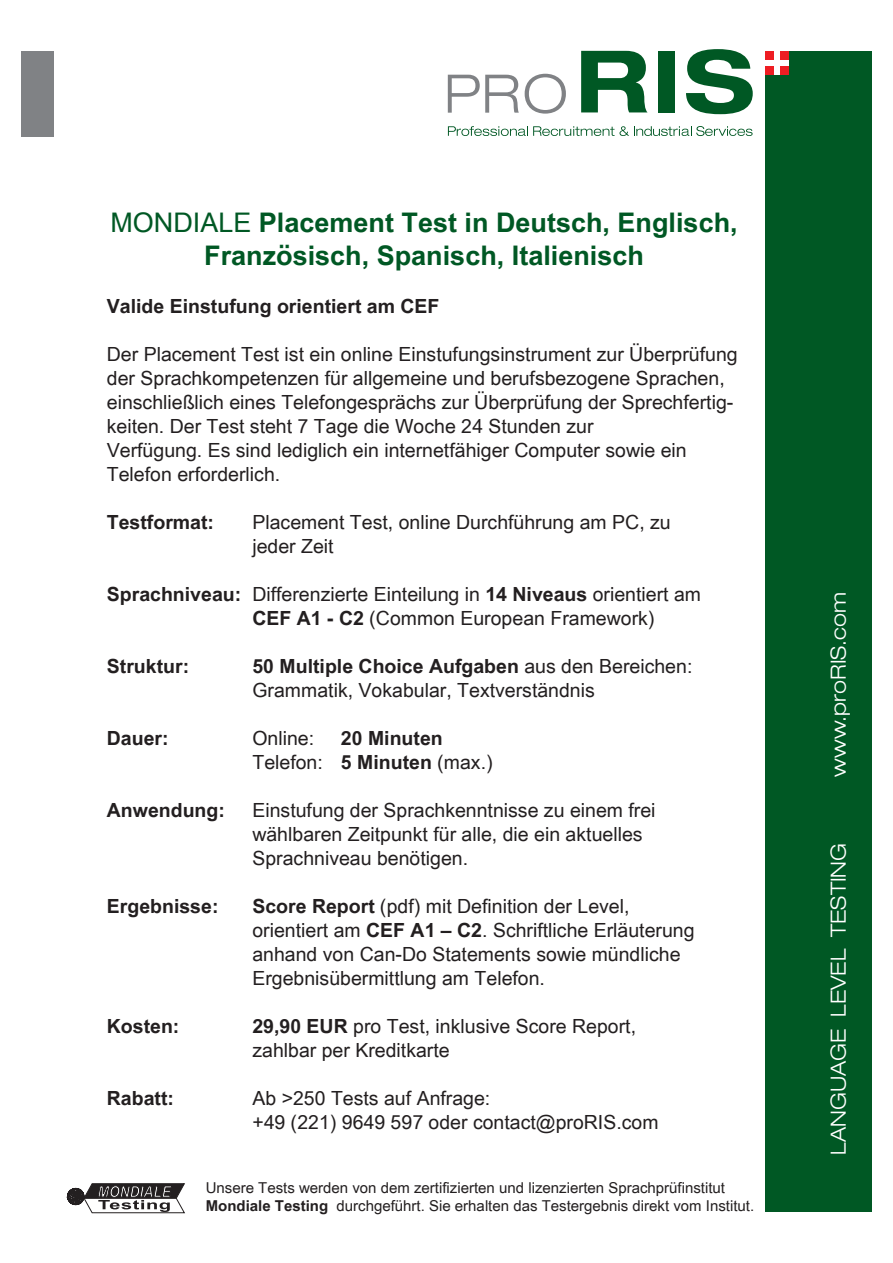
<style>
.page{position:relative;width:893px;height:1263px;background:#fff}
.page>*{position:absolute;margin:0;border:0;box-sizing:border-box;transform-origin:0 0}
.t1{font:700 27px/32.4px "Arial";color:#005824;text-align:center}
.t2{font:300 expanded 21px "Helvetica Neue";color:#fff}
.t3{font:19.5px/24px "Arial";color:#231f20}
.t4{font:700 19.5px/24px "Arial";color:#231f20}
.t5{font:15px/18px "Arial";color:#231f20}
.s1{font-weight:400}
.s2{font-weight:700}
</style>
<div class="page">
<div style="left:765px;top:51px;width:107px;height:1161px;background:#005824"></div>
<div style="left:21px;top:51px;width:33px;height:85px;background:#808285"></div>
<div style="left:765px;top:51px;width:24px;height:24px;background:#fff"></div>
<svg style="left:581px;top:51px;width:66px;height:61px"></svg>
<div style="left:658px;top:51px;width:17px;height:61px;background:#005824"></div>
<svg style="left:686px;top:49px;width:67px;height:65px"></svg>
<svg style="left:448px;top:75px;width:71px;height:38px"></svg>
<svg style="left:525px;top:74px;width:41px;height:40px"></svg>
<div style="left:780px;top:51px;width:9px;height:9px;background:#ee1d23"></div>
<div style="left:765px;top:51px;width:9px;height:9px;background:#ee1d23"></div>
<div style="left:765px;top:66px;width:9px;height:9px;background:#ee1d23"></div>
<div style="left:780px;top:66px;width:9px;height:9px;background:#ee1d23"></div>
<svg style="left:448px;top:126px;width:305px;height:10px"></svg>
<svg style="left:66px;top:1183px;width:119px;height:31px"></svg>
<h1 class="t1" style="left:110px;top:206px;width:629px"><span class="s1">MONDIALE</span> Placement Test in Deutsch, Englisch,<br>Französisch, Spanisch, Italienisch</h1>
<p class="t4" style="left:107px;top:294px;width:334px">Valide Einstufung orientiert am CEF</p>
<p class="t3" style="left:107px;top:342px;width:632px">Der Placement Test ist ein online Einstufungsinstrument zur Überprüfung der Sprachkompetenzen für allgemeine und berufsbezogene Sprachen, einschließlich eines Telefongesprächs zur Überprüfung der Sprechfertig&shy;keiten. Der Test steht 7 Tage die Woche 24 Stunden zur<br>Verfügung. Es sind lediglich ein internetfähiger Computer sowie ein Telefon erforderlich.</p>
<p class="t4" style="left:107px;top:510px;width:109px">Testformat:</p>
<p class="t3" style="left:252px;top:510px;width:420px">Placement Test, online Durchführung am PC, zu jeder Zeit</p>
<p class="t3" style="left:252px;top:582px;width:450px;text-indent:-146px"><span class="s2">Sprachniveau:</span> Differenzierte Einteilung in <span class="s2">14 Niveaus</span> orientiert am<br><span class="s2">CEF A1 - C2</span> (Common European Framework)</p>
<p class="t4" style="left:107px;top:654px;width:84px">Struktur:</p>
<p class="t3" style="left:252px;top:654px;width:441px"><span class="s2">50 Multiple Choice Aufgaben</span> aus den Bereichen:<br>Grammatik, Vokabular, Textverständnis</p>
<p class="t4" style="left:107px;top:726px;width:63px">Dauer:</p>
<p class="t3" style="left:252px;top:726px;width:63px">Online:</p>
<p class="t4" style="left:252px;top:726px;width:242px;text-indent:88px">20 Minuten<br><span class="s1">Telefon:</span> 5 Minuten <span class="s1">(max.)</span></p>
<p class="t4" style="left:107px;top:798px;width:120px">Anwendung:</p>
<p class="t3" style="left:252px;top:798px;width:405px">Einstufung der Sprachkenntnisse zu einem frei wählbaren Zeitpunkt für alle, die ein aktuelles<br>Sprachniveau benötigen.</p>
<p class="t4" style="left:107px;top:894px;width:113px">Ergebnisse:</p>
<p class="t3" style="left:252px;top:894px;width:444px"><span class="s2">Score Report</span> (pdf) mit Definition der Level, orientiert am <span class="s2">CEF A1 – C2</span>. Schriftliche Erläuterung anhand von Can-Do Statements sowie mündliche Ergebnisübermittlung am Telefon.</p>
<p class="t4" style="left:107px;top:1014px;width:74px">Kosten:</p>
<p class="t3" style="left:252px;top:1014px;width:385px"><span class="s2">29,90 EUR</span> pro Test, inklusive Score Report, zahlbar per Kreditkarte</p>
<p class="t4" style="left:107px;top:1086px;width:69px">Rabatt:</p>
<p class="t3" style="left:252px;top:1086px;width:408px">Ab &gt;250 Tests auf Anfrage:<br>+49 (221) 9649 597 oder contact@proRIS.com</p>
<p class="t5" style="left:206px;top:1179px;width:550px">Unsere Tests werden von dem zertifizierten und lizenzierten Sprachprüfinstitut<br><span class="s2">Mondiale Testing</span> durchgeführt. Sie erhalten das Testergebnis direkt vom Institut.</p>
<p class="t2" style="left:826px;top:776px;width:186px;rotate:-90deg">www.proRIS.com</p>
<p class="t2" style="left:826px;top:1154px;width:313px;rotate:-90deg">Language Level Testing</p>
</div>
